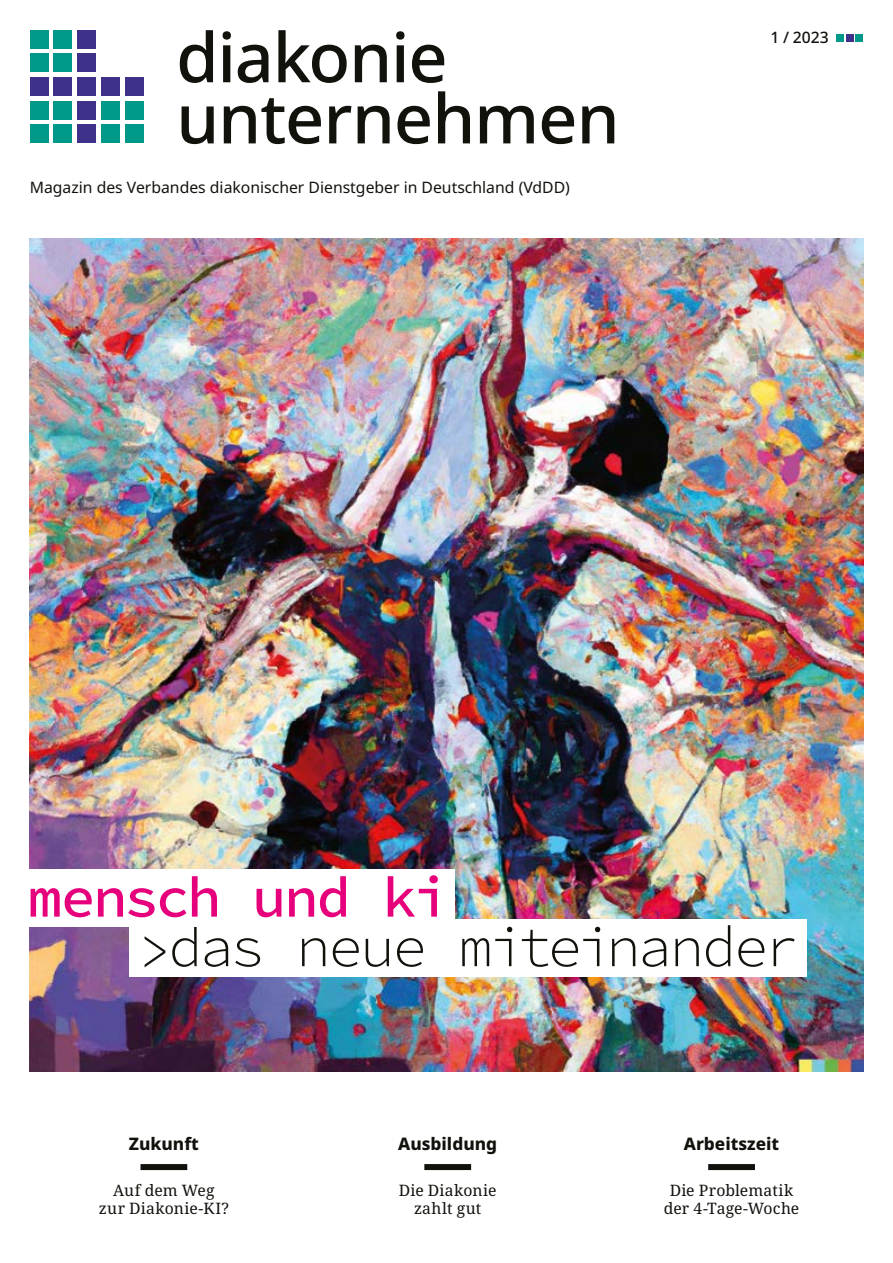
<style>
.page{position:relative;width:893px;height:1263px;background:#fff}
.page>*{position:absolute;margin:0;border:0;box-sizing:border-box;transform-origin:0 0}
.t1{font:500 68.55px "Noto Sans";letter-spacing:-.015em;color:#12120d}
.üs_standard{font:57px "Source Code Variable";letter-spacing:-.05em;color:#12120d}
.üs_standard-2{font:57px "Source Code Variable";letter-spacing:-.045em;color:#e6007c}
.t2{font:800 17.25px "Noto Sans";color:#12120d}
.t3{font:15.75px "Noto Serif";letter-spacing:.01em;color:#12120d}
.t4{font:15.75px "Noto Sans";color:#12120d}
.t5{font:500 15.75px "Noto Sans";color:#12120d}
</style>
<div class="page">
<div style="left:30px;top:77px;width:19px;height:19px;background:#3d318a"></div>
<div style="left:30px;top:30px;width:19px;height:19px;background:#009989"></div>
<div style="left:30px;top:53px;width:19px;height:19px;background:#009989"></div>
<div style="left:53px;top:30px;width:19px;height:19px;background:#009989"></div>
<div style="left:53px;top:53px;width:19px;height:19px;background:#009989"></div>
<div style="left:53px;top:77px;width:19px;height:19px;background:#3d318a"></div>
<div style="left:53px;top:101px;width:19px;height:19px;background:#009989"></div>
<div style="left:53px;top:124px;width:19px;height:19px;background:#009989"></div>
<div style="left:77px;top:30px;width:19px;height:19px;background:#3d318a"></div>
<div style="left:77px;top:53px;width:19px;height:19px;background:#3d318a"></div>
<div style="left:77px;top:77px;width:19px;height:19px;background:#3d318a"></div>
<div style="left:77px;top:101px;width:19px;height:19px;background:#3d318a"></div>
<div style="left:77px;top:124px;width:19px;height:19px;background:#3d318a"></div>
<div style="left:101px;top:77px;width:19px;height:19px;background:#3d318a"></div>
<div style="left:101px;top:101px;width:19px;height:19px;background:#009989"></div>
<div style="left:101px;top:124px;width:19px;height:19px;background:#009989"></div>
<div style="left:125px;top:77px;width:19px;height:19px;background:#3d318a"></div>
<div style="left:125px;top:101px;width:19px;height:19px;background:#009989"></div>
<div style="left:125px;top:124px;width:19px;height:19px;background:#009989"></div>
<div style="left:30px;top:101px;width:19px;height:19px;background:#009989"></div>
<div style="left:30px;top:124px;width:19px;height:19px;background:#009989"></div>
<div style="left:836px;top:34px;width:8px;height:7px;background:#009989"></div>
<div style="left:846px;top:34px;width:7px;height:7px;background:#3d318a"></div>
<div style="left:855px;top:34px;width:8px;height:7px;background:#009989"></div>
<div style="left:140px;top:1164px;width:47px;height:6px;background:#12120d"></div>
<div style="left:708px;top:1164px;width:47px;height:6px;background:#12120d"></div>
<div style="left:424px;top:1164px;width:47px;height:6px;background:#12120d"></div>
<img style="left:30px;top:238px;width:833px;height:833px">
<div style="left:130px;top:919px;width:677px;height:57px;background:#fff"></div>
<div style="left:19px;top:870px;width:435px;height:57px;background:#fff"></div>
<p class="t1" style="left:176px;top:9px;width:273px">diakonie</p>
<p class="t1" style="left:176px;top:70px;width:445px">unternehmen</p>
<p class="t4" style="left:30px;top:176px;width:542px">Magazin des Verbandes diakonischer Dienstgeber in Deutschland (VdDD)</p>
<p class="t5" style="left:771px;top:26px;width:60px">1 / 2023</p>
<p class="üs_standard-2" style="left:28px;top:856px;width:422px">mensch und ki</p>
<p class="üs_standard" style="left:138px;top:906px;width:662px">&gt;das neue miteinander</p>
<p class="t2" style="left:129px;top:1131px;width:72px">Zukunft</p>
<p class="t3" style="left:113px;top:1179px;width:103px">Auf dem Weg</p>
<p class="t3" style="left:99px;top:1198px;width:132px">zur Diakonie-KI?</p>
<p class="t2" style="left:398px;top:1131px;width:101px">Ausbildung</p>
<p class="t3" style="left:399px;top:1179px;width:99px">Die Diakonie</p>
<p class="t3" style="left:414px;top:1198px;width:69px">zahlt gut</p>
<p class="t2" style="left:684px;top:1131px;width:97px">Arbeitszeit</p>
<p class="t3" style="left:670px;top:1179px;width:125px">Die Problematik</p>
<p class="t3" style="left:664px;top:1198px;width:137px">der 4-Tage-Woche</p>
</div>
